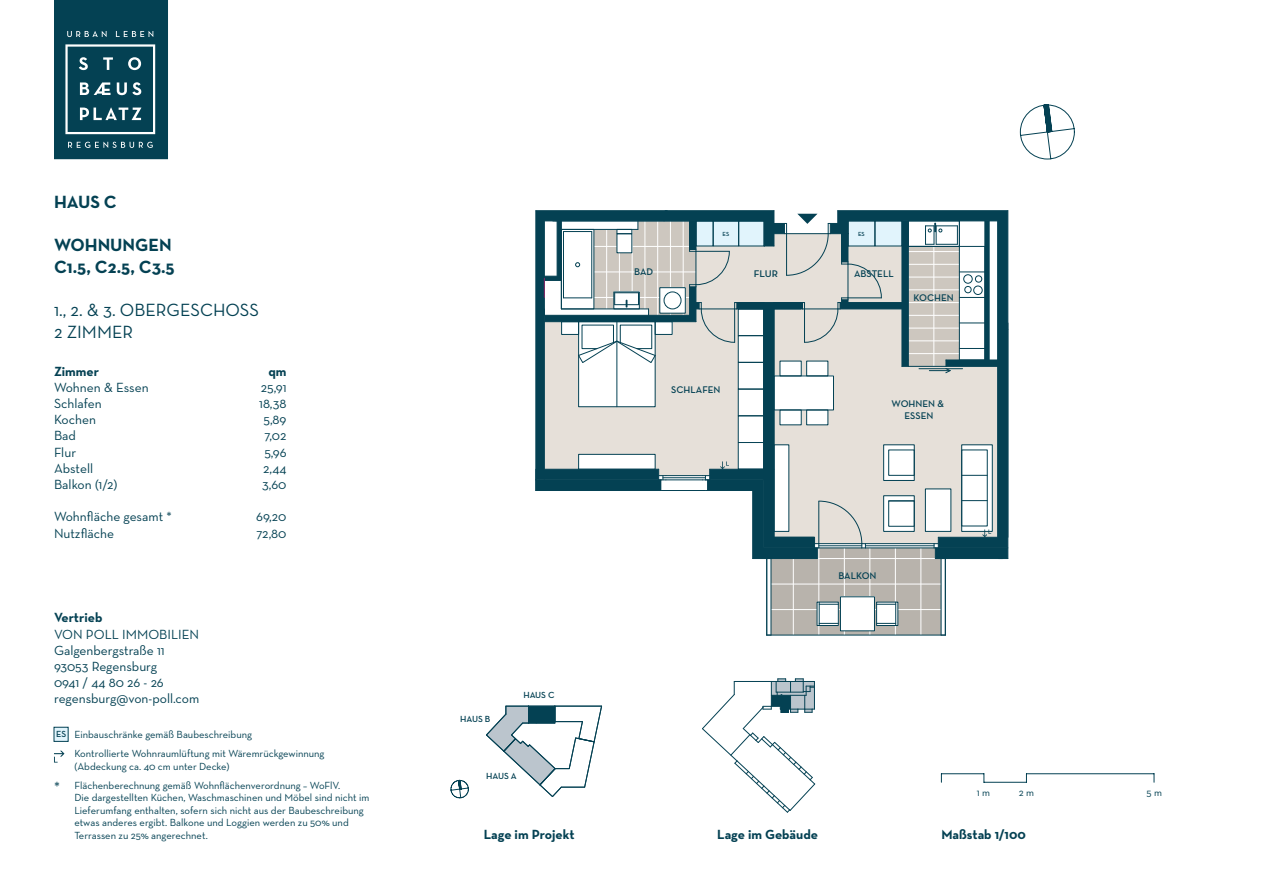
<style>
.page{position:relative;width:1263px;height:893px;background:#fff}
.page>*{position:absolute;margin:0;border:0;box-sizing:border-box;transform-origin:0 0}
.t1{font:700 39.6px "Arial";color:#044153}
.t2{font:700 18px/21.6px "Neutra Text";color:#044153}
.t3{font:18px/21.6px "Neutra Text";color:#044153}
.t4{font:13.5px/16.2px "Neutra Text";color:#044153}
.t5{font:700 13.5px "Neutra Text";color:#044153}
.t6{font:10.5px/12.6px "Neutra Text";color:#044153}
.t7{font:600 9.9px/11.9px "Neutra Text";color:#044153;text-align:center}
.t8{font:600 9.9px "Neutra Text";color:#044153;scale:1.05 1}
.t9{font:600 9px "Neutra Text";letter-spacing:-.005em;color:#044153}
.t10{font:600 6.15px "Neutra Text";color:#044153}
.t11{font:600 6px "Neutra Text";color:#044153}
.s1{font-weight:600;font-size:9px}
.s2{font-size:15px}
</style>
<div class="page">
<svg style="left:54px;top:751px;width:10px;height:12px"></svg>
<svg style="left:54px;top:0;width:114px;height:159px;background:#1d5364"></svg>
<div style="left:54px;top:727px;width:14px;height:14px;background:#e1f4fc"></div>
<div style="left:54px;top:727px;width:14px;height:15px;border:1px solid #044153"></div>
<hr style="left:1026px;top:773px;width:128px;height:1px;background:#044153">
<hr style="left:984px;top:782px;width:42px;height:1px;background:#044153">
<hr style="left:941px;top:773px;width:43px;height:1px;background:#044153">
<svg style="left:450px;top:780px;width:19px;height:18px"></svg>
<svg style="left:536px;top:210px;width:472px;height:426px"></svg>
<svg style="left:702px;top:679px;width:113px;height:133px"></svg>
<svg style="left:1020px;top:105px;width:55px;height:54px"></svg>
<svg style="left:486px;top:706px;width:116px;height:91px"></svg>
<h2 class="t2" style="left:54px;top:191px;width:64px">HAUS C</h2>
<h2 class="t2" style="left:54px;top:234px;width:122px">WOHNUNGen<br>C1.5, C2.5, C3.5</h2>
<h2 class="t3" style="left:54px;top:299px;width:207px">1., 2. &amp; 3. Obergeschoss<br>2 Zimmer</h2>
<p class="t5" style="left:54px;top:363px;width:47px">Zimmer</p>
<p class="t5" style="left:268px;top:363px;width:20px">qm</p>
<p class="t4" style="left:54px;top:379px;width:96px">Wohnen &amp; Essen</p>
<p class="t4" style="left:261px;top:379px;width:27px">25,91</p>
<p class="t4" style="left:54px;top:395px;width:49px">Schlafen</p>
<p class="t4" style="left:259px;top:395px;width:29px">18,38</p>
<p class="t4" style="left:54px;top:411px;width:43px">Kochen</p>
<p class="t4" style="left:264px;top:411px;width:24px">5,89</p>
<p class="t4" style="left:54px;top:427px;width:24px">Bad</p>
<p class="t4" style="left:265px;top:427px;width:23px">7,02</p>
<p class="t4" style="left:54px;top:444px;width:24px">Flur</p>
<p class="t4" style="left:264px;top:444px;width:24px">5,96</p>
<p class="t4" style="left:54px;top:460px;width:41px">Abstell</p>
<p class="t4" style="left:263px;top:460px;width:25px">2,44</p>
<p class="t4" style="left:54px;top:476px;width:65px">Balkon (1/2)</p>
<p class="t4" style="left:262px;top:476px;width:26px">3,60</p>
<p class="t4" style="left:54px;top:508px;width:119px">Wohnfläche gesamt *</p>
<p class="t4" style="left:256px;top:508px;width:32px">69,20</p>
<p class="t4" style="left:54px;top:525px;width:62px">Nutzfläche</p>
<p class="t4" style="left:256px;top:525px;width:32px">72,80</p>
<h1 class="t1" style="left:6px;top:203px;width:139px">TYP C4</h1>
<p class="t10" style="left:46px;top:438px;width:27px">ABSTELL</p>
<p class="t5" style="left:54px;top:609px;width:50px">Vertrieb</p>
<p class="t4" style="left:54px;top:626px;width:147px">VON POLL IMMOBILIEN<br>Galgenbergstraße 11<br>93053 Regensburg<br>0941 / 44 80 26 - 26 regensburg@von-poll.com</p>
<p class="t6" style="left:56px;top:728px;width:198px"><span class="s1">ES</span> Einbauschränke gemäß Baubeschreibung</p>
<p class="t6" style="left:74px;top:747px;width:252px">Kontrollierte Wohnraumlüftung mit Wäremrückgewinnung (Abdeckung ca. 40 cm unter Decke)</p>
<p class="t6" style="left:74px;top:778px;width:297px;text-indent:-20px"><span class="s2">*</span> Flächenberechnung gemäß Wohnflächenverordnung – WoFlV.<br>Die dargestellten Küchen, Waschmaschinen und Möbel sind nicht im Lieferumfang enthalten, sofern sich nicht aus der Baubeschreibung etwas anderes ergibt. Balkone und Loggien werden zu 50% und Terrassen zu 25% angerechnet.</p>
<p class="t11" style="left:722px;top:230px;width:8px">ES</p>
<p class="t11" style="left:858px;top:230px;width:8px">ES</p>
<p class="t7" style="left:634px;top:265px;width:21px">BAD</p>
<p class="t7" style="left:854px;top:268px;width:41px">ABSTELL</p>
<p class="t8" style="left:754px;top:268px;width:25px">FLUR</p>
<p class="t7" style="left:913px;top:292px;width:42px">KOCHEN</p>
<p class="t7" style="left:671px;top:383px;width:51px">SCHLAFEN</p>
<p class="t7" style="left:892px;top:397px;width:54px">WOHNEN &amp;<br>ESSEN</p>
<p class="t7" style="left:838px;top:569px;width:40px">BALKON</p>
<p class="t9" style="left:460px;top:713px;width:32px">HAUS B</p>
<p class="t9" style="left:523px;top:689px;width:33px">HAUS C</p>
<p class="t9" style="left:486px;top:771px;width:32px">HAUS A</p>
<p class="t5" style="left:484px;top:826px;width:92px">Lage im Projekt</p>
<p class="t5" style="left:717px;top:826px;width:102px">Lage im Gebäude</p>
<p class="t6" style="left:977px;top:786px;width:15px">1 m</p>
<p class="t6" style="left:1019px;top:786px;width:17px">2 m</p>
<p class="t6" style="left:1146px;top:786px;width:17px">5 m</p>
<p class="t5" style="left:941px;top:826px;width:86px">Maßstab 1/100</p>
</div>
